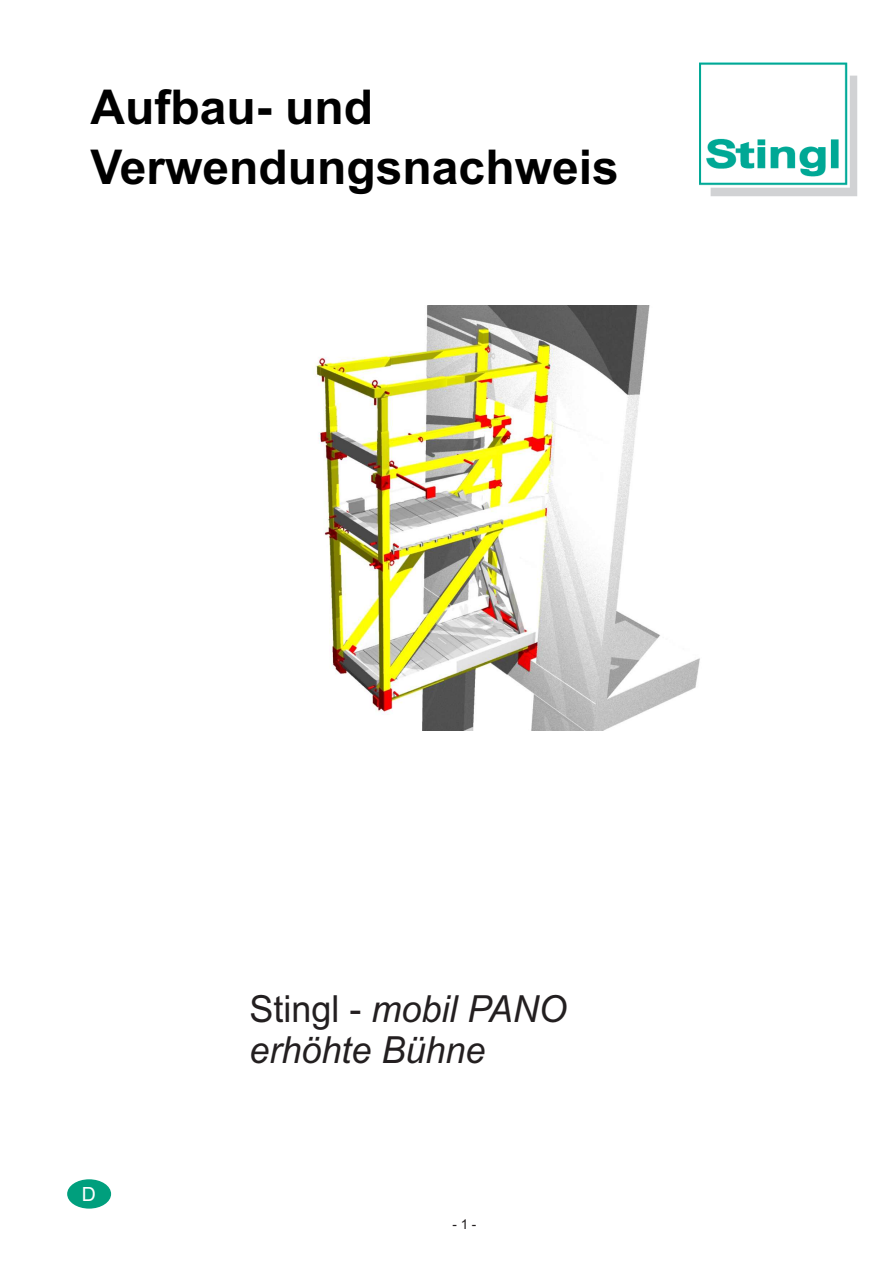
<style>
.page{position:relative;width:893px;height:1263px;background:#fff}
.page>*{position:absolute;margin:0;border:0;box-sizing:border-box;transform-origin:0 0}
.t1{font:700 48px/60px "Arial";color:#000}
.t2{font:italic 37.35px/41.7px "Arial";color:#231f20;scale:.96 1}
.t3{font:19.5px "Arial";color:#fff}
.t4{font:13.5px "Arial";color:#231f20}
.s1{font-style:normal}
</style>
<div class="page">
<div style="left:67px;top:1179px;width:44px;height:29px;background:#009f7d;border-radius:50%"></div>
<img style="left:699px;top:63px;width:158px;height:134px">
<img style="left:316px;top:305px;width:384px;height:425px">
<p class="t1" style="left:90px;top:81px;width:530px">Aufbau- und<br>Verwendungsnachweis</p>
<p class="t3" style="left:82px;top:1187px;width:16px">D</p>
<p class="t2" style="left:249px;top:991px;width:332px"><span class="s1">Stingl -</span> mobil PANO erhöhte Bühne</p>
<p class="t4" style="left:452px;top:1219px;width:26px">- 1 -</p>
</div>
